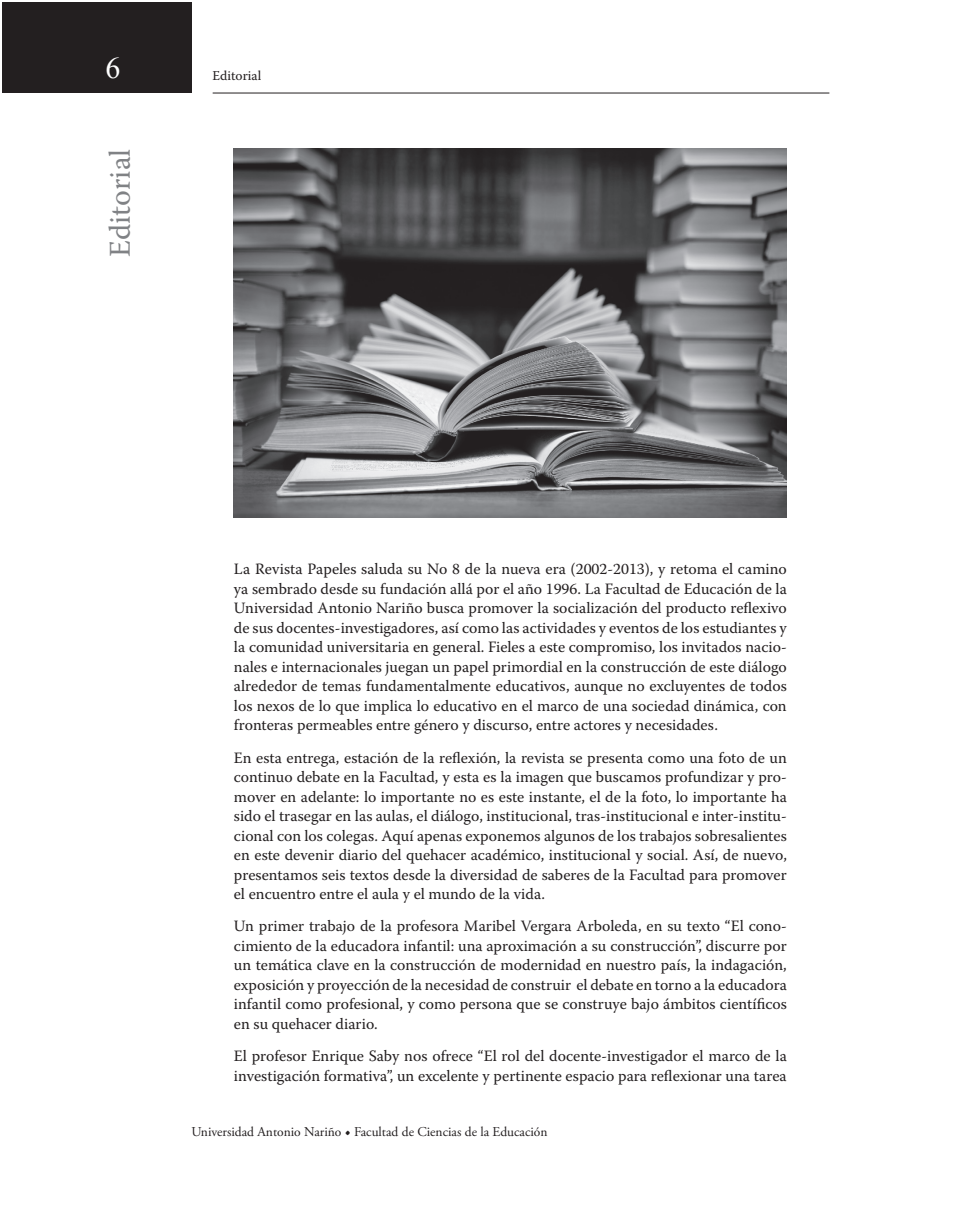
<style>
.page{position:relative;width:957px;height:1212px;background:#fff}
.page>*{position:absolute;margin:0;border:0;box-sizing:border-box;transform-origin:0 0}
.t1{font:30px "Warnock Pro";color:#808285}
.t2{font:30px "Times New Roman";color:#fff}
.t3{font:15.75px/19.5px "Warnock Pro";color:#231f20;text-align:justify}
.t4{font:13.5px "Adobe Garamond Pro";color:#231f20}
.t5{font:13.5px "Warnock Pro";color:#231f20}
.s1{font-family:"Warnock Pro";font-weight:700}
</style>
<div class="page">
<div style="left:2px;top:2px;width:189px;height:91px;background:#231f20"></div>
<hr style="left:213px;top:93px;width:616px;height:1px;background:#231f20">
<img style="left:234px;top:149px;width:553px;height:368px">
<h1 class="t2" style="left:105px;top:47px;width:16px">6</h1>
<h1 class="t1" style="left:102px;top:257px;width:110px;rotate:-90deg">Editorial</h1>
<p class="t5" style="left:213px;top:68px;width:50px">Editorial</p>
<p class="t3" style="left:234px;top:559px;width:554px">La Revista Papeles saluda su No 8 de la nueva era (2002-2013), y retoma el camino ya sembrado desde su fundación allá por el año 1996. La Facultad de Educación de la Universidad Antonio Nariño busca promover la socialización del producto reflexivo de sus docentes-investigadores, así como las actividades y eventos de los estudiantes y la comunidad universitaria en general. Fieles a este compromiso, los invitados nacio&shy;nales e internacionales juegan un papel primordial en la construcción de este diálogo alrededor de temas fundamentalmente educativos, aunque no excluyentes de todos los nexos de lo que implica lo educativo en el marco de una sociedad dinámica, con fronteras permeables entre género y discurso, entre actores y necesidades.</p>
<p class="t3" style="left:234px;top:747px;width:554px">En esta entrega, estación de la reflexión, la revista se presenta como una foto de un continuo debate en la Facultad, y esta es la imagen que buscamos profundizar y pro&shy;mover en adelante: lo importante no es este instante, el de la foto, lo importante ha sido el trasegar en las aulas, el diálogo, institucional, tras-institucional e inter-institu&shy;cional con los colegas. Aquí apenas exponemos algunos de los trabajos sobresalientes en este devenir diario del quehacer académico, institucional y social. Así, de nuevo, presentamos seis textos desde la diversidad de saberes de la Facultad para promover el encuentro entre el aula y el mundo de la vida.</p>
<p class="t3" style="left:234px;top:916px;width:554px">Un primer trabajo de la profesora Maribel Vergara Arboleda, en su texto “El cono&shy;cimiento de la educadora infantil: una aproximación a su construcción”, discurre por un temática clave en la construcción de modernidad en nuestro país, la indagación, exposición y proyección de la necesidad de construir el debate en torno a la educadora infantil como profesional, y como persona que se construye bajo ámbitos científicos en su quehacer diario.</p>
<p class="t3" style="left:234px;top:1046px;width:554px">El profesor Enrique Saby nos ofrece “El rol del docente-investigador el marco de la investigación formativa”, un excelente y pertinente espacio para reflexionar una tarea</p>
<p class="t4" style="left:191px;top:1124px;width:358px">Universidad Antonio Nariño <span class="s1">•</span> Facultad de Ciencias de la Educación</p>
</div>
